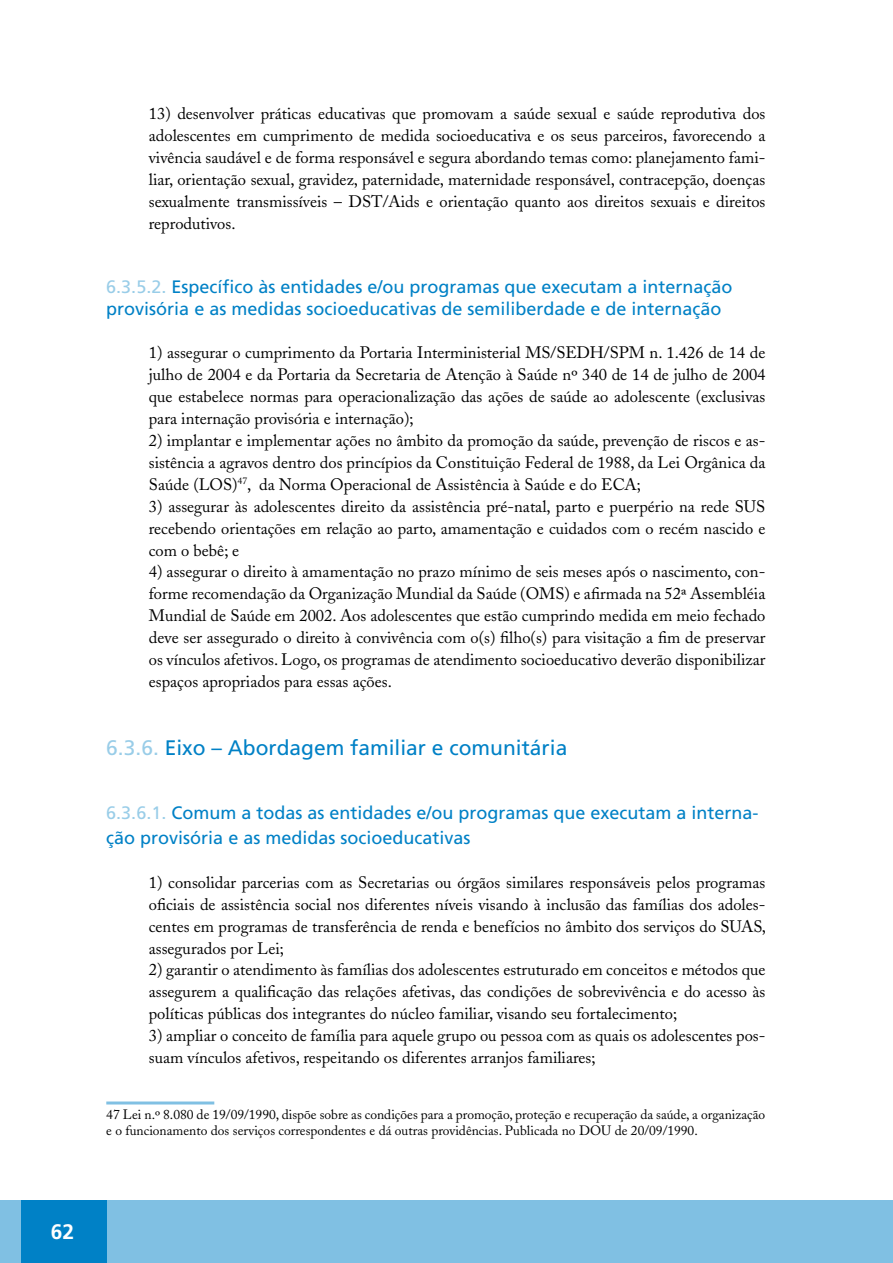
<style>
.page{position:relative;width:893px;height:1263px;background:#fff}
.page>*{position:absolute;margin:0;border:0;box-sizing:border-box;transform-origin:0 0}
.t1{font:21px "Frutiger";color:#0081c6}
.t2{font:700 21px "Frutiger";color:#fff}
.t3{font:18px/21.9px "Frutiger";color:#0081c6}
.t4{font:16.5px/21.9px "Adobe Caslon";color:#000;text-align:justify}
.t5{font:13.5px/16.2px "Adobe Caslon";color:#000}
.s1{color:#99cde8}
</style>
<div class="page">
<div style="left:0;top:1200px;width:893px;height:63px;background:#80c0e3"></div>
<div style="left:21px;top:1200px;width:85px;height:63px;background:#0081c6"></div>
<hr style="left:106px;top:1101px;width:108px;height:3px;background:#80c0e3">
<p class="t4" style="left:149px;top:103px;width:618px">13) desenvolver práticas educativas que promovam a saúde sexual e saúde reprodutiva dos adolescentes em cumprimento de medida socioeducativa e os seus parceiros, favorecendo a vivência saudável e de forma responsável e segura abordando temas como: planejamento fami&shy;liar, orientação sexual, gravidez, paternidade, maternidade responsável, contracepção, doenças sexualmente transmissíveis – DST/Aids e orientação quanto aos direitos sexuais e direitos reprodutivos.</p>
<p class="t3" style="left:106px;top:276px;width:628px"><span class="s1">6.3.5.2.</span> Específico às entidades e/ou programas que executam a internação provisória e as medidas socioeducativas de semiliberdade e de internação</p>
<p class="t4" style="left:149px;top:342px;width:618px">1) assegurar o cumprimento da Portaria Interministerial MS/SEDH/SPM n. 1.426 de 14 de julho de 2004 e da Portaria da Secretaria de Atenção à Saúde nº 340 de 14 de julho de 2004 que estabelece normas para operacionalização das ações de saúde ao adolescente (exclusivas para internação provisória e internação);</p>
<p class="t4" style="left:149px;top:430px;width:618px">2) implantar e implementar ações no âmbito da promoção da saúde, prevenção de riscos e as&shy;sistência a agravos dentro dos princípios da Constituição Federal de 1988, da Lei Orgânica da Saúde (LOS)<sup>47</sup>, da Norma Operacional de Assistência à Saúde e do ECA;</p>
<p class="t4" style="left:149px;top:495px;width:618px">3) assegurar às adolescentes direito da assistência pré-natal, parto e puerpério na rede SUS recebendo orientações em relação ao parto, amamentação e cuidados com o recém nascido e com o bebê; e</p>
<p class="t4" style="left:149px;top:561px;width:618px">4) assegurar o direito à amamentação no prazo mínimo de seis meses após o nascimento, con&shy;forme recomendação da Organização Mundial da Saúde (OMS) e afirmada na 52ª Assembléia Mundial de Saúde em 2002. Aos adolescentes que estão cumprindo medida em meio fechado deve ser assegurado o direito à convivência com o(s) filho(s) para visitação a fim de preservar os vínculos afetivos. Logo, os programas de atendimento socioeducativo deverão disponibilizar espaços apropriados para essas ações.</p>
<p class="t1" style="left:106px;top:735px;width:462px"><span class="s1">6.3.6.</span> Eixo – Abordagem familiar e comunitária</p>
<p class="t3" style="left:106px;top:800px;width:654px;line-height:25.2px"><span class="s1">6.3.6.1.</span> Comum a todas as entidades e/ou programas que executam a interna&shy;ção provisória e as medidas socioeducativas</p>
<p class="t4" style="left:149px;top:871px;width:619px">1) consolidar parcerias com as Secretarias ou órgãos similares responsáveis pelos programas oficiais de assistência social nos diferentes níveis visando à inclusão das famílias dos adoles&shy;centes em programas de transferência de renda e benefícios no âmbito dos serviços do SUAS, assegurados por Lei;</p>
<p class="t4" style="left:149px;top:959px;width:618px">2) garantir o atendimento às famílias dos adolescentes estruturado em conceitos e métodos que assegurem a qualificação das relações afetivas, das condições de sobrevivência e do acesso às políticas públicas dos integrantes do núcleo familiar, visando seu fortalecimento;</p>
<p class="t4" style="left:149px;top:1025px;width:618px">3) ampliar o conceito de família para aquele grupo ou pessoa com as quais os adolescentes pos&shy;suam vínculos afetivos, respeitando os diferentes arranjos familiares;</p>
<p class="t5" style="left:106px;top:1107px;width:660px">47 Lei n.º 8.080 de 19/09/1990, dispõe sobre as condições para a promoção, proteção e recuperação da saúde, a organização e o funcionamento dos serviços correspondentes e dá outras providências. Publicada no DOU de 20/09/1990.</p>
<p class="t2" style="left:51px;top:1220px;width:25px">62</p>
</div>
